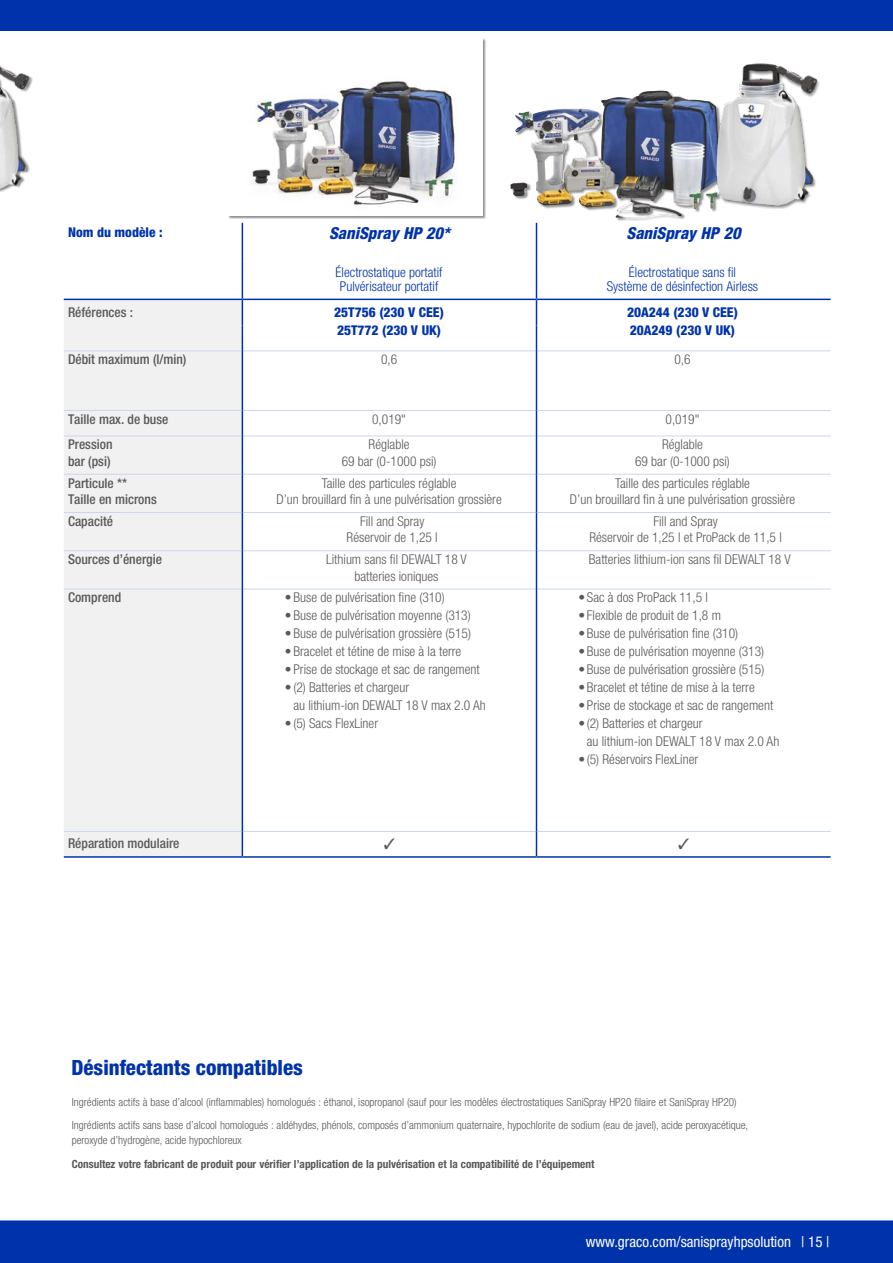
<style>
.page{position:relative;width:893px;height:1263px;background:#fff}
.page>*{position:absolute;margin:0;border:0;box-sizing:border-box;transform-origin:0 0}
.t1{font:800 condensed 21px "Helvetica Neue LT Std";color:#0033ab}
.t2{font:italic 800 condensed 16.5px "Helvetica Neue LT Std";color:#0033ab}
.t3{font:condensed 15px "Helvetica Neue LT Std";color:#fff}
.t4{font:300 condensed 13.5px/16.5px "Helvetica Neue LT Std";color:#59595b;text-align:center}
.t5{font:500 condensed 13.5px/16.5px "Helvetica Neue LT Std";color:#59595b}
.t6{font:300 condensed 13.5px/13.5px "Helvetica Neue LT Std";color:#0033ab;text-align:center}
.t7{font:800 condensed 13.5px "Helvetica Neue LT Std";color:#0033ab}
.t8{font:300 condensed 11.25px/23.5px "Helvetica Neue LT Std";color:#59595b}
.t9{font:700 condensed 11.25px "Helvetica Neue LT Std";color:#59595b}
</style>
<div class="page">
<div style="left:0;top:1220px;width:893px;height:43px;background:#0033ab"></div>
<div style="left:0;top:0;width:893px;height:30px;background:#0033ab"></div>
<div style="left:228px;top:38px;width:258px;height:181px;background:#000;opacity:.44"></div>
<img style="left:228px;top:38px;width:255px;height:177px">
<div style="left:511px;top:91px;width:212px;height:131px;background:#000;opacity:.44"></div>
<img style="left:515px;top:91px;width:138px;height:90px">
<img style="left:705px;top:63px;width:115px;height:147px">
<img style="left:0;top:65px;width:33px;height:127px">
<div style="left:64px;top:300px;width:178px;height:556px;background:#f1f1f2"></div>
<hr style="left:242px;top:261px;width:1px;height:38px;background:#0033ab">
<hr style="left:536px;top:261px;width:1px;height:38px;background:#0033ab">
<hr style="left:64px;top:351px;width:178px;height:1px;background:#ccd6ee">
<hr style="left:243px;top:351px;width:293px;height:1px;background:#ccd6ee">
<hr style="left:537px;top:351px;width:294px;height:1px;background:#ccd6ee">
<hr style="left:64px;top:410px;width:178px;height:1px;background:#ccd6ee">
<hr style="left:243px;top:410px;width:293px;height:1px;background:#ccd6ee">
<hr style="left:537px;top:410px;width:294px;height:1px;background:#ccd6ee">
<hr style="left:64px;top:436px;width:178px;height:1px;background:#ccd6ee">
<hr style="left:243px;top:436px;width:293px;height:1px;background:#ccd6ee">
<hr style="left:537px;top:436px;width:294px;height:1px;background:#ccd6ee">
<hr style="left:64px;top:474px;width:178px;height:1px;background:#ccd6ee">
<hr style="left:243px;top:474px;width:293px;height:1px;background:#ccd6ee">
<hr style="left:537px;top:474px;width:294px;height:1px;background:#ccd6ee">
<hr style="left:64px;top:512px;width:178px;height:1px;background:#ccd6ee">
<hr style="left:243px;top:512px;width:293px;height:1px;background:#ccd6ee">
<hr style="left:537px;top:512px;width:294px;height:1px;background:#ccd6ee">
<hr style="left:64px;top:550px;width:178px;height:1px;background:#ccd6ee">
<hr style="left:243px;top:550px;width:293px;height:1px;background:#ccd6ee">
<hr style="left:537px;top:550px;width:294px;height:1px;background:#ccd6ee">
<hr style="left:64px;top:589px;width:178px;height:1px;background:#ccd6ee">
<hr style="left:243px;top:589px;width:293px;height:1px;background:#ccd6ee">
<hr style="left:537px;top:589px;width:294px;height:1px;background:#ccd6ee">
<hr style="left:64px;top:831px;width:178px;height:1px;background:#ccd6ee">
<hr style="left:243px;top:831px;width:293px;height:1px;background:#ccd6ee">
<hr style="left:537px;top:831px;width:294px;height:1px;background:#ccd6ee">
<svg style="left:242px;top:300px;width:1px;height:51px"></svg>
<svg style="left:536px;top:300px;width:1px;height:51px"></svg>
<hr style="left:242px;top:351px;width:1px;height:59px;background:#0033ab">
<hr style="left:536px;top:351px;width:1px;height:59px;background:#0033ab">
<svg style="left:242px;top:410px;width:1px;height:26px"></svg>
<svg style="left:536px;top:410px;width:1px;height:26px"></svg>
<hr style="left:242px;top:436px;width:1px;height:38px;background:#0033ab">
<hr style="left:536px;top:436px;width:1px;height:38px;background:#0033ab">
<hr style="left:242px;top:474px;width:1px;height:38px;background:#0033ab">
<hr style="left:536px;top:474px;width:1px;height:38px;background:#0033ab">
<hr style="left:242px;top:512px;width:1px;height:39px;background:#0033ab">
<hr style="left:536px;top:512px;width:1px;height:39px;background:#0033ab">
<hr style="left:242px;top:551px;width:1px;height:38px;background:#0033ab">
<hr style="left:536px;top:551px;width:1px;height:38px;background:#0033ab">
<hr style="left:242px;top:589px;width:1px;height:242px;background:#0033ab">
<hr style="left:536px;top:589px;width:1px;height:242px;background:#0033ab">
<svg style="left:242px;top:831px;width:1px;height:25px"></svg>
<svg style="left:536px;top:831px;width:1px;height:25px"></svg>
<hr style="left:64px;top:856px;width:178px;height:2px;background:#0033ab">
<hr style="left:242px;top:856px;width:294px;height:2px;background:#0033ab">
<hr style="left:536px;top:856px;width:295px;height:2px;background:#0033ab">
<hr style="left:242px;top:223px;width:1px;height:38px;background:#0033ab">
<hr style="left:536px;top:223px;width:1px;height:38px;background:#0033ab">
<hr style="left:64px;top:299px;width:178px;height:1px;background:#0033ab">
<hr style="left:242px;top:299px;width:294px;height:1px;background:#0033ab">
<hr style="left:536px;top:299px;width:295px;height:1px;background:#0033ab">
<p class="t7" style="left:68px;top:224px;width:96px">Nom du modèle :</p>
<p class="t2" style="left:329px;top:223px;width:122px">SaniSpray HP 20*</p>
<p class="t2" style="left:626px;top:223px;width:116px">SaniSpray HP 20</p>
<p class="t6" style="left:336px;top:266px;width:108px">Électrostatique portatif<br>Pulvérisateur portatif</p>
<p class="t6" style="left:607px;top:266px;width:153px">Électrostatique sans fil<br>Système de désinfection Airless</p>
<p class="t5" style="left:68px;top:304px;width:66px">Références :</p>
<p class="t7" style="left:334px;top:304px;width:111px">25T756 (230 V CEE)</p>
<p class="t7" style="left:627px;top:304px;width:112px">20A244 (230 V CEE)</p>
<p class="t7" style="left:337px;top:321px;width:106px">25T772 (230 V UK)</p>
<p class="t7" style="left:630px;top:321px;width:107px">20A249 (230 V UK)</p>
<p class="t5" style="left:68px;top:351px;width:120px">Débit maximum (l/min)</p>
<p class="t4" style="left:381px;top:351px;width:18px">0,6</p>
<p class="t4" style="left:674px;top:351px;width:18px">0,6</p>
<p class="t5" style="left:68px;top:411px;width:102px">Taille max. de buse</p>
<p class="t4" style="left:372px;top:411px;width:35px">0,019"</p>
<p class="t4" style="left:666px;top:411px;width:35px">0,019"</p>
<p class="t5" style="left:68px;top:436px;width:46px">Pression bar (psi)</p>
<p class="t4" style="left:342px;top:436px;width:96px">Réglable<br>69 bar (0-1000 psi)</p>
<p class="t4" style="left:635px;top:436px;width:96px">Réglable<br>69 bar (0-1000 psi)</p>
<p class="t5" style="left:68px;top:474px;width:90px">Particule **<br>Taille en microns</p>
<p class="t4" style="left:276px;top:474px;width:227px">Taille des particules réglable<br>D’un brouillard fin à une pulvérisation grossière</p>
<p class="t4" style="left:570px;top:474px;width:227px">Taille des particules réglable<br>D’un brouillard fin à une pulvérisation grossière</p>
<p class="t5" style="left:68px;top:513px;width:46px">Capacité</p>
<p class="t4" style="left:347px;top:513px;width:93px">Fill and Spray<br>Réservoir de 1,25 l</p>
<p class="t4" style="left:589px;top:513px;width:194px">Fill and Spray<br>Réservoir de 1,25 l et ProPack de 11,5 l</p>
<p class="t5" style="left:68px;top:551px;width:95px">Sources d’énergie</p>
<p class="t4" style="left:326px;top:551px;width:142px">Lithium sans fil DEWALT 18 V batteries ioniques</p>
<p class="t4" style="left:589px;top:551px;width:204px">Batteries lithium-ion sans fil DEWALT 18 V</p>
<p class="t5" style="left:68px;top:589px;width:55px">Comprend</p>
<p class="t4" style="left:285px;top:589px;width:161px">• Buse de pulvérisation fine (310)</p>
<p class="t4" style="left:285px;top:607px;width:187px">• Buse de pulvérisation moyenne (313)</p>
<p class="t4" style="left:285px;top:625px;width:188px">• Buse de pulvérisation grossière (515)</p>
<p class="t4" style="left:285px;top:643px;width:178px">• Bracelet et tétine de mise à la terre</p>
<p class="t4" style="left:285px;top:661px;width:196px">• Prise de stockage et sac de rangement</p>
<p class="t4" style="left:293px;top:678px;width:194px;line-height:18px;text-align:left;text-indent:-9px">• (2) Batteries et chargeur<br>au lithium-ion DEWALT 18 V max 2.0 Ah</p>
<p class="t4" style="left:285px;top:715px;width:95px">• (5) Sacs FlexLiner</p>
<p class="t4" style="left:578px;top:589px;width:131px">• Sac à dos ProPack 11,5 l</p>
<p class="t4" style="left:578px;top:607px;width:144px">• Flexible de produit de 1,8 m</p>
<p class="t4" style="left:578px;top:625px;width:161px">• Buse de pulvérisation fine (310)</p>
<p class="t4" style="left:578px;top:643px;width:187px">• Buse de pulvérisation moyenne (313)</p>
<p class="t4" style="left:578px;top:661px;width:188px">• Buse de pulvérisation grossière (515)</p>
<p class="t4" style="left:578px;top:679px;width:178px">• Bracelet et tétine de mise à la terre</p>
<p class="t4" style="left:578px;top:697px;width:196px">• Prise de stockage et sac de rangement</p>
<p class="t4" style="left:587px;top:714px;width:194px;line-height:18px;text-align:left;text-indent:-9px">• (2) Batteries et chargeur<br>au lithium-ion DEWALT 18 V max 2.0 Ah</p>
<p class="t4" style="left:578px;top:751px;width:121px">• (5) Réservoirs FlexLiner</p>
<p class="t5" style="left:68px;top:835px;width:113px">Réparation modulaire</p>
<h1 class="t1" style="left:71px;top:1055px;width:233px">Désinfectants compatibles</h1>
<p class="t8" style="left:72px;top:1090px;width:678px">Ingrédients actifs à base d’alcool (inflammables) homologués : éthanol, isopropanol (sauf pour les modèles électrostatiques SaniSpray HP20 filaire et SaniSpray HP20)<br>Ingrédients actifs sans base d’alcool homologués : aldéhydes, phénols, composés d’ammonium quaternaire, hypochlorite de sodium (eau de javel), acide peroxyacétique,</p>
<p class="t8" style="left:72px;top:1128px;width:172px">peroxyde d’hydrogène, acide hypochloreux</p>
<p class="t9" style="left:72px;top:1157px;width:524px">Consultez votre fabricant de produit pour vérifier l’application de la pulvérisation et la compatibilité de l’équipement</p>
<p class="t3" style="left:586px;top:1233px;width:245px">www.graco.com/sanisprayhpsolution | 15 |</p>
</div>
